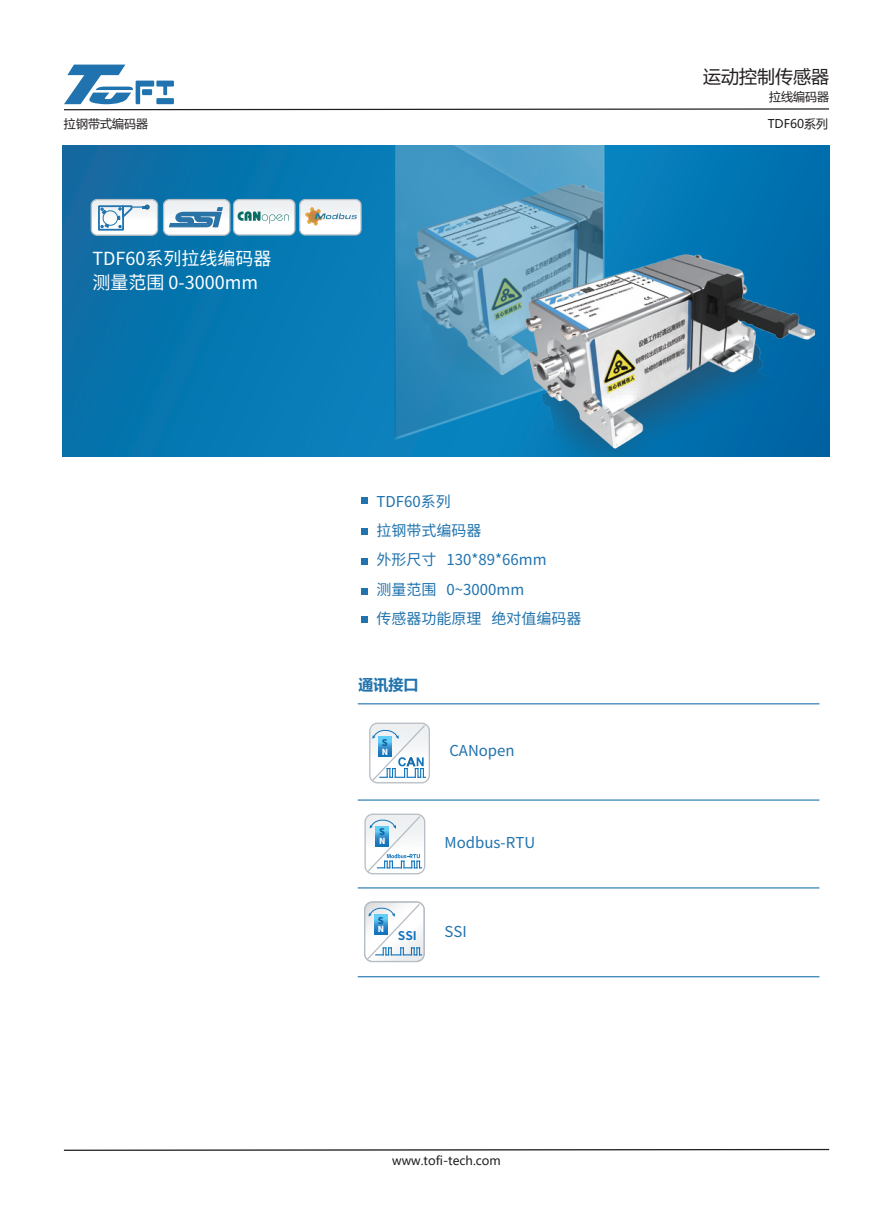
<style>
.page{position:relative;width:893px;height:1212px;background:#fff}
.page>*{position:absolute;margin:0;border:0;box-sizing:border-box;transform-origin:0 0}
.t1{font:18px/24px "Source Han Sans CN";color:#fff}
.t2{font:18px "Microsoft Ya Hei";color:#231f20}
.t3{font:15px/29.2px "Source Han Sans CN";color:#2073ae}
.t4{font:700 15px "Microsoft Ya Hei";color:#2073ae}
.t5{font:12px "Microsoft Ya Hei";color:#231f20}
.t6{font:700 12px "Source Han Sans CN";color:#1074bc}
.t7{font:800 9.3px "Source Han Sans CN";color:#0e63a0}
.t8{font:800 8.25px "Source Han Sans CN";color:#fff}
</style>
<div class="page">
<div style="left:62px;top:145px;width:767px;height:312px;background:linear-gradient(to bottom,#0b71aa,#067ab4)"></div>
<svg style="left:63px;top:1148px;width:767px;height:3px"></svg>
<svg style="left:64px;top:65px;width:765px;height:46px"></svg>
<div style="left:361px;top:497px;width:6px;height:7px;background:#2073ae"></div>
<svg style="left:361px;top:528px;width:6px;height:6px"></svg>
<div style="left:361px;top:558px;width:6px;height:7px;background:#2073ae"></div>
<div style="left:361px;top:588px;width:6px;height:7px;background:#2073ae"></div>
<svg style="left:361px;top:616px;width:6px;height:6px"></svg>
<hr style="left:358px;top:703px;width:461px;height:1px;background:#2073ae">
<hr style="left:358px;top:799px;width:461px;height:2px;background:#2073ae">
<hr style="left:358px;top:887px;width:461px;height:1px;background:#2073ae">
<hr style="left:358px;top:976px;width:461px;height:1px;background:#2073ae">
<div style="left:364px;top:813px;width:61px;height:61px;border:1px solid #b5bcc3;border-radius:8px"></div>
<svg style="left:365px;top:814px;width:60px;height:60px"></svg>
<svg style="left:375px;top:826px;width:14px;height:21px"></svg>
<div style="left:369px;top:723px;width:61px;height:60px;border:1px solid #b5bcc3;border-radius:8px"></div>
<svg style="left:370px;top:723px;width:59px;height:60px"></svg>
<svg style="left:378px;top:736px;width:13px;height:21px"></svg>
<div style="left:364px;top:901px;width:61px;height:61px;border:1px solid #b5bcc3;border-radius:8px"></div>
<svg style="left:365px;top:902px;width:59px;height:59px"></svg>
<svg style="left:374px;top:914px;width:13px;height:21px"></svg>
<img style="left:385px;top:145px;width:438px;height:312px">
<svg style="left:90px;top:198px;width:272px;height:38px"></svg>
<p class="t5" style="left:64px;top:116px;width:86px">拉钢带式编码器</p>
<p class="t1" style="left:92px;top:246px;width:181px">TDF60系列拉线编码器测量范围 0-3000mm</p>
<p class="t3" style="left:377px;top:487px;width:207px">TDF60系列<br>拉钢带式编码器<br>外形尺寸 130*89*66mm<br>测量范围 0~3000mm<br>传感器功能原理 绝对值编码器</p>
<p class="t4" style="left:358px;top:674px;width:61px">通讯接口</p>
<p class="t7" style="left:382px;top:737px;width:7px">S</p>
<p class="t8" style="left:382px;top:747px;width:8px">N</p>
<p class="t7" style="left:379px;top:827px;width:7px">S</p>
<p class="t8" style="left:379px;top:836px;width:8px">N</p>
<p class="t7" style="left:378px;top:915px;width:7px">S</p>
<p class="t8" style="left:378px;top:925px;width:8px">N</p>
<p class="t6" style="left:398px;top:929px;width:20px">SSI</p>
<p class="t3" style="left:449px;top:737px;width:67px">CANopen</p>
<p class="t3" style="left:445px;top:828px;width:92px">Modbus-RTU</p>
<p class="t3" style="left:445px;top:917px;width:24px">SSI</p>
<p class="t5" style="left:392px;top:1152px;width:110px">www.tofi-tech.com</p>
<p class="t2" style="left:703px;top:65px;width:127px">运动控制传感器</p>
<p class="t5" style="left:769px;top:89px;width:61px">拉线编码器</p>
<p class="t5" style="left:768px;top:116px;width:62px">TDF60系列</p>
</div>
